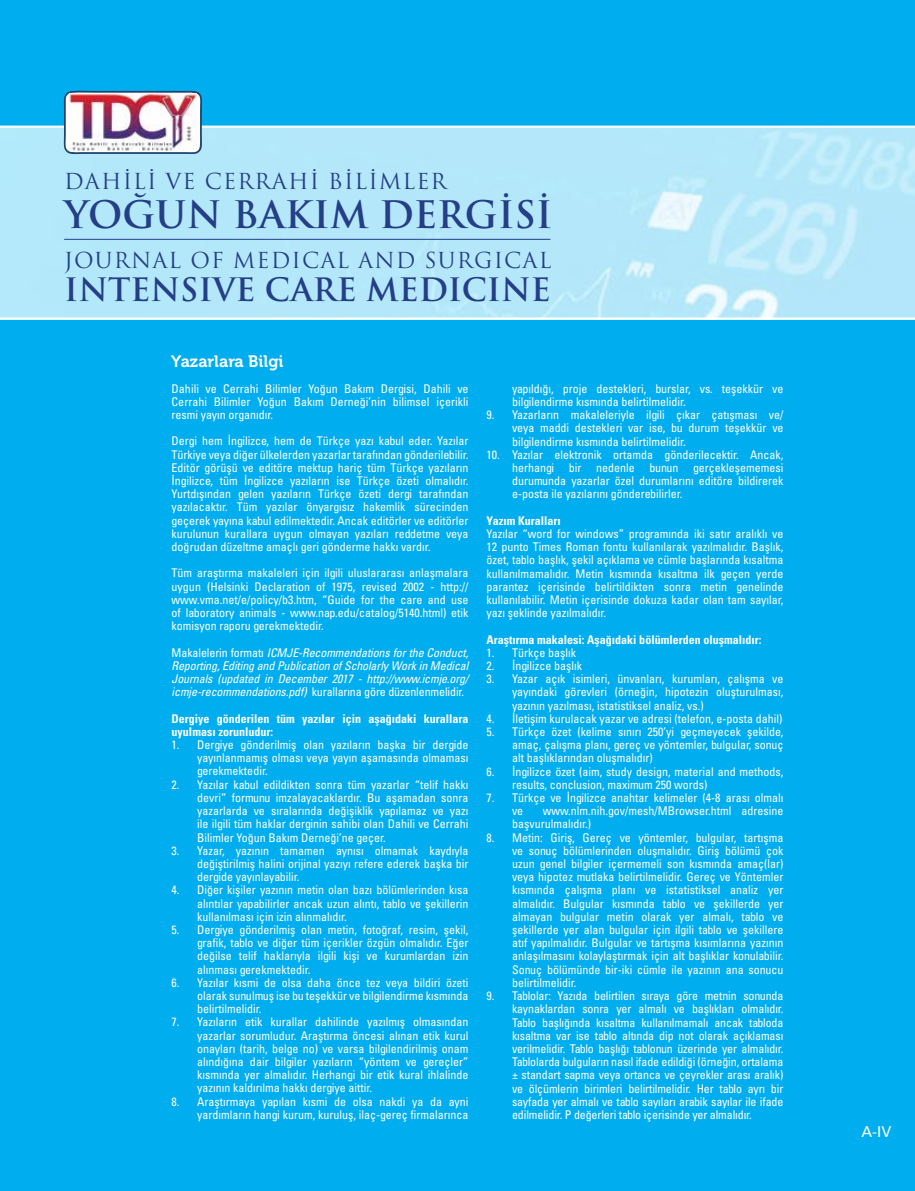
<style>
.page{position:relative;width:915px;height:1191px;background:#fff}
.page>*{position:absolute;margin:0;border:0;box-sizing:border-box;transform-origin:0 0}
.t1{font:700 36.9px "Trajan Pro";color:#243e87}
.t2{font:700 31.5px "Trajan Pro";color:#243e87}
.t3{font:21.45px "Trajan Pro";letter-spacing:.05em;color:#243e87}
.t4{font:16.5px "Museo 700";color:#fff}
.t5{font:15px "Univers Tr";color:#fff}
.t6{font:12px/13.2px "Univers Condensed Tr";color:#fff;text-align:justify}
.t7{font:12px/13.2px "Univers Cond Ita Tr";letter-spacing:-.01em;color:#fff;text-align:justify}
.t8{font:12px/13.2px "Univers Cond Bd Tr";color:#fff}
.s1{font-family:"Univers Condensed Tr"}
.s2{font-family:"Univers Cond Ita Tr"}
</style>
<div class="page">
<div style="left:0;top:0;width:914px;height:1191px;background:#00aeef"></div>
<img style="left:0;top:128px;width:914px;height:192px">
<hr style="left:0;top:126px;width:914px;height:2px;background:#fff">
<hr style="left:0;top:317px;width:914px;height:2px;background:#fff">
<svg style="left:63px;top:90px;width:139px;height:65px;background:#85abc3"></svg>
<img style="left:69px;top:94px;width:127px;height:57px">
<hr style="left:64px;top:239px;width:486px;height:1px;background:#243e87">
<h3 class="t3" style="left:64px;top:168px;width:384px">DAHİLİ VE CERRAHİ BİLİMLER</h3>
<h1 class="t1" style="left:64px;top:192px;width:489px">YOĞUN BAKIM DERGİSİ</h1>
<h3 class="t3" style="left:64px;top:247px;width:488px">JOURNAL OF MEDICAL AND SURGICAL</h3>
<h2 class="t2" style="left:64px;top:270px;width:488px">INTENSIVE CARE MEDICINE</h2>
<h3 class="t4" style="left:171px;top:352px;width:114px">Yazarlara Bilgi</h3>
<p class="t6" style="left:171px;top:381px;width:298px">Dahili ve Cerrahi Bilimler Yoğun Bakım Dergisi, Dahili ve Cerrahi Bilimler Yoğun Bakım Derneği’nin bilimsel içerikli resmi yayın organıdır.</p>
<p class="t6" style="left:171px;top:434px;width:298px">Dergi hem İngilizce, hem de Türkçe yazı kabul eder. Yazılar Türkiye veya diğer ülkelerden yazarlar tarafından gönderilebilir.<br>Editör görüşü ve editöre mektup hariç tüm Türkçe yazıların İngilizce, tüm İngilizce yazıların ise Türkçe özeti olmalıdır.<br>Yurtdışından gelen yazıların Türkçe özeti dergi tarafından yazılacaktır. Tüm yazılar önyargısız hakemlik sürecinden geçerek yayına kabul edilmektedir. Ancak editörler ve editörler kurulunun kurallara uygun olmayan yazıları reddetme veya doğrudan düzeltme amaçlı geri gönderme hakkı vardır.</p>
<p class="t6" style="left:171px;top:566px;width:298px">Tüm araştırma makaleleri için ilgili uluslararası anlaşmalara uygun (Helsinki Declaration of 1975, revised 2002 - http:// www.vma.net/e/policy/b3.htm, “Guide for the care and use of laboratory animals - www.nap.edu/catalog/5140.html) etik komisyon raporu gerekmektedir.</p>
<p class="t7" style="left:171px;top:645px;width:298px"><span class="s1">Makalelerin formatı</span> ICMJE-Recommendations for the Conduct, Reporting, Editing and Publication of Scholarly Work in Medical Journals (updated in December 2017 - http://www.icmje.org/</p>
<p class="t6" style="left:171px;top:685px;width:294px"><span class="s2">icmje-recommendations.pdf)</span> kurallarına göre düzenlenmelidir.</p>
<p class="t8" style="left:171px;top:711px;width:298px">Dergiye gönderilen tüm yazılar için aşağıdaki kurallara uyulması zorunludur:</p>
<p class="t6" style="left:197px;top:738px;width:273px;text-indent:-26px">1. Dergiye gönderilmiş olan yazıların başka bir dergide yayınlanmamış olması veya yayın aşamasında olmaması gerekmektedir.</p>
<p class="t6" style="left:197px;top:777px;width:273px;text-indent:-26px">2. Yazılar kabul edildikten sonra tüm yazarlar “telif hakkı devri” formunu imzalayacaklardır. Bu aşamadan sonra yazarlarda ve sıralarında değişiklik yapılamaz ve yazı ile ilgili tüm haklar derginin sahibi olan Dahili ve Cerrahi Bilimler Yoğun Bakım Derneği’ne geçer.</p>
<p class="t6" style="left:197px;top:843px;width:273px;text-indent:-26px">3. Yazar, yazının tamamen aynısı olmamak kaydıyla değiştirilmiş halini orijinal yazıyı refere ederek başka bir dergide yayınlayabilir.</p>
<p class="t6" style="left:197px;top:883px;width:273px;text-indent:-26px">4. Diğer kişiler yazının metin olan bazı bölümlerinden kısa alıntılar yapabilirler ancak uzun alıntı, tablo ve şekillerin kullanılması için izin alınmalıdır.</p>
<p class="t6" style="left:197px;top:922px;width:273px;text-indent:-26px">5. Dergiye gönderilmiş olan metin, fotoğraf, resim, şekil, grafik, tablo ve diğer tüm içerikler özgün olmalıdır. Eğer değilse telif haklarıyla ilgili kişi ve kurumlardan izin alınması gerekmektedir.</p>
<p class="t6" style="left:197px;top:975px;width:273px;text-indent:-26px">6. Yazılar kısmi de olsa daha önce tez veya bildiri özeti olarak sunulmuş ise bu teşekkür ve bilgilendirme kısmında belirtilmelidir.</p>
<p class="t6" style="left:197px;top:1015px;width:273px;text-indent:-26px">7. Yazıların etik kurallar dahilinde yazılmış olmasından yazarlar sorumludur. Araştırma öncesi alınan etik kurul onayları (tarih, belge no) ve varsa bilgilendirilmiş onam alındığına dair bilgiler yazıların “yöntem ve gereçler” kısmında yer almalıdır. Herhangi bir etik kural ihlalinde yazının kaldırılma hakkı dergiye aittir.</p>
<p class="t6" style="left:171px;top:1094px;width:298px;text-align:right">8. Araştırmaya yapılan kısmi de olsa nakdi ya da ayni yardımların hangi kurum, kuruluş, ilaç-gereç firmalarınca</p>
<p class="t6" style="left:512px;top:381px;width:273px">yapıldığı, proje destekleri, burslar, vs. teşekkür ve bilgilendirme kısmında belirtilmelidir.</p>
<p class="t6" style="left:512px;top:408px;width:273px;text-indent:-26px">9. Yazarların makaleleriyle ilgili çıkar çatışması ve/ veya maddi destekleri var ise, bu durum teşekkür ve bilgilendirme kısmında belirtilmelidir.</p>
<p class="t6" style="left:512px;top:447px;width:273px;text-indent:-26px">10. Yazılar elektronik ortamda gönderilecektir. Ancak, herhangi bir nedenle bunun gerçekleşememesi durumunda yazarlar özel durumlarını editöre bildirerek e-posta ile yazılarını gönderebilirler.</p>
<p class="t8" style="left:486px;top:513px;width:76px">Yazım Kuralları</p>
<p class="t6" style="left:486px;top:527px;width:298px">Yazılar “word for windows” programında iki satır aralıklı ve 12 punto Times Roman fontu kullanılarak yazılmalıdır. Başlık, özet, tablo başlık, şekil açıklama ve cümle başlarında kısaltma kullanılmamalıdır. Metin kısmında kısaltma ilk geçen yerde parantez içerisinde belirtildikten sonra metin genelinde kullanılabilir. Metin içerisinde dokuza kadar olan tam sayılar, yazı şeklinde yazılmalıdır.</p>
<p class="t8" style="left:486px;top:632px;width:276px">Araştırma makalesi: Aşağıdaki bölümlerden oluşmalıdır:</p>
<p class="t6" style="left:486px;top:645px;width:91px">1. Türkçe başlık</p>
<p class="t6" style="left:486px;top:659px;width:97px">2. İngilizce başlık</p>
<p class="t6" style="left:512px;top:672px;width:273px;text-indent:-26px">3. Yazar açık isimleri, ünvanları, kurumları, çalışma ve yayındaki görevleri (örneğin, hipotezin oluşturulması, yazının yazılması, istatistiksel analiz, vs.)</p>
<p class="t6" style="left:486px;top:711px;width:297px">4. İletişim kurulacak yazar ve adresi (telefon, e-posta dahil)</p>
<p class="t6" style="left:512px;top:725px;width:273px;text-indent:-26px">5. Türkçe özet (kelime sınırı 250’yi geçmeyecek şekilde, amaç, çalışma planı, gereç ve yöntemler, bulgular, sonuç alt başlıklarından oluşmalıdır)</p>
<p class="t6" style="left:512px;top:764px;width:273px;text-indent:-26px">6. İngilizce özet (aim, study design, material and methods, results, conclusion, maximum 250 words)</p>
<p class="t6" style="left:512px;top:791px;width:273px;text-indent:-26px">7. Türkçe ve İngilizce anahtar kelimeler (4-8 arası olmalı ve</p>
<p class="t6" style="left:512px;top:804px;width:273px;text-indent:31px">www.nlm.nih.gov/mesh/MBrowser.html adresine başvurulmalıdır.)</p>
<p class="t6" style="left:512px;top:830px;width:273px;text-indent:-26px">8. Metin: Giriş, Gereç ve yöntemler, bulgular, tartışma ve sonuç bölümlerinden oluşmalıdır. Giriş bölümü çok uzun genel bilgiler içermemeli son kısmında amaç(lar) veya hipotez mutlaka belirtilmelidir. Gereç ve Yöntemler kısmında çalışma planı ve istatistiksel analiz yer almalıdır. Bulgular kısmında tablo ve şekillerde yer almayan bulgular metin olarak yer almalı, tablo ve şekillerde yer alan bulgular için ilgili tablo ve şekillere atıf yapılmalıdır. Bulgular ve tartışma kısımlarına yazının anlaşılmasını kolaylaştırmak için alt başlıklar konulabilir.<br>Sonuç bölümünde bir-iki cümle ile yazının ana sonucu belirtilmelidir.</p>
<p class="t6" style="left:512px;top:989px;width:273px;text-indent:-26px">9. Tablolar: Yazıda belirtilen sıraya göre metnin sonunda kaynaklardan sonra yer almalı ve başlıkları olmalıdır.<br>Tablo başlığında kısaltma kullanılmamalı ancak tabloda kısaltma var ise tablo altında dip not olarak açıklaması verilmelidir. Tablo başlığı tablonun üzerinde yer almalıdır.<br>Tablolarda bulguların nasıl ifade edildiği (örneğin, ortalama ± standart sapma veya ortanca ve çeyrekler arası aralık) ve ölçümlerin birimleri belirtilmelidir. Her tablo ayrı bir sayfada yer almalı ve tablo sayıları arabik sayılar ile ifade edilmelidir. P değerleri tablo içerisinde yer almalıdır.</p>
<p class="t5" style="left:861px;top:1122px;width:32px">A-IV</p>
</div>
